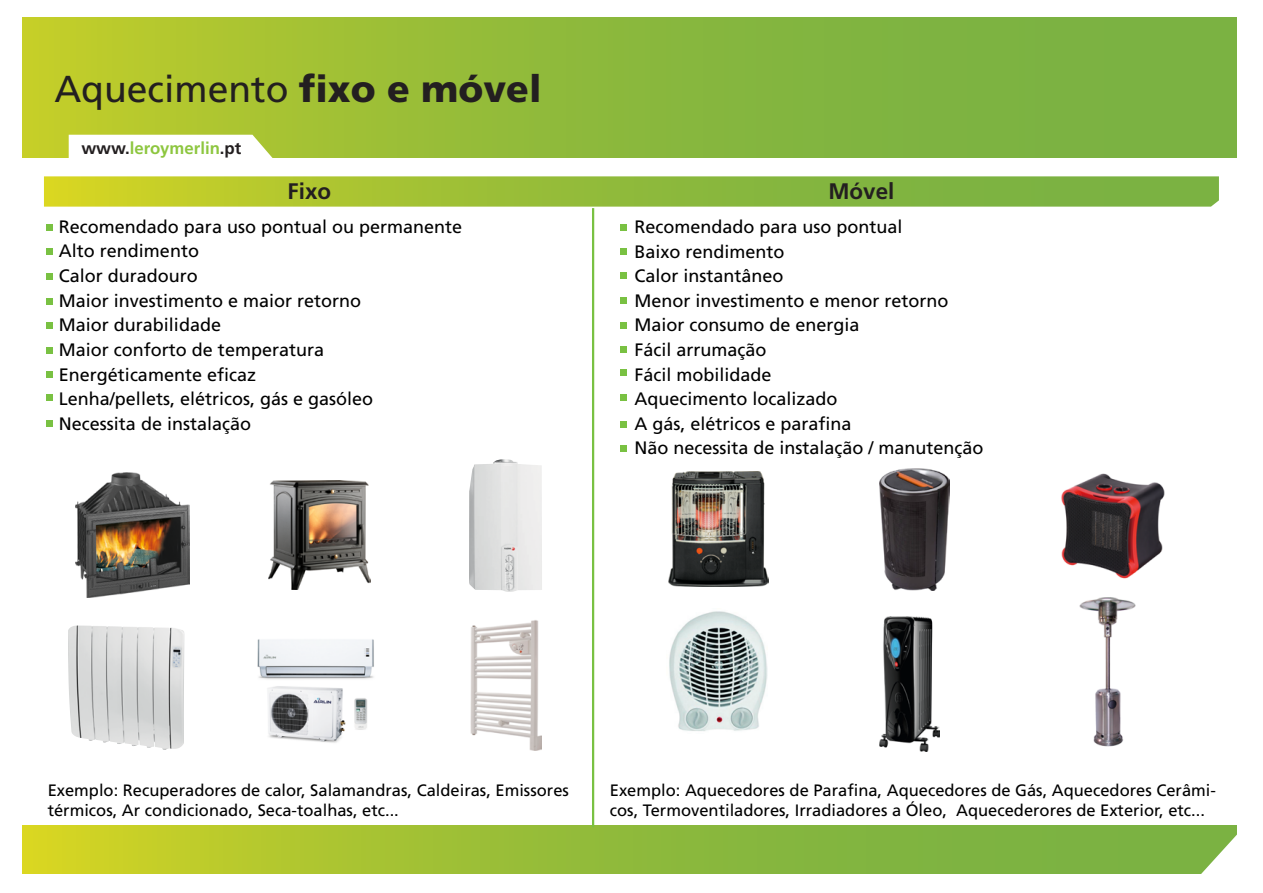
<style>
.page{position:relative;width:1263px;height:893px;background:#fff}
.page>*{position:absolute;margin:0;border:0;box-sizing:border-box;transform-origin:0 0}
.t1{font:37.5px "Frutiger";color:#231f20}
.t2{font:700 22.5px "Frutiger";color:#231f20}
.t3{font:18px/24.6px "Frutiger";color:#000}
.t4{font:700 16.8px "Frutiger";color:#8dc63f}
.t5{font:16.5px/19.8px "Frutiger";color:#000}
.s1{font-weight:900}
.s2{color:#231f20}
</style>
<div class="page">
<svg style="left:44px;top:176px;width:1175px;height:31px;background:#9abe3c"></svg>
<div style="left:23px;top:17px;width:1214px;height:140px;background:linear-gradient(to right,#b7c92d,#6dad47)"></div>
<svg style="left:69px;top:135px;width:205px;height:23px"></svg>
<svg style="left:23px;top:826px;width:1214px;height:47px;background:#99bd37"></svg>
<svg style="left:1197px;top:831px;width:40px;height:43px"></svg>
<hr style="left:592px;top:208px;width:2px;height:619px;background:#79c142">
<div style="left:46px;top:224px;width:7px;height:6px;background:#79c142"></div>
<div style="left:46px;top:248px;width:7px;height:7px;background:#79c142"></div>
<div style="left:46px;top:273px;width:7px;height:7px;background:#79c142"></div>
<div style="left:46px;top:298px;width:7px;height:7px;background:#79c142"></div>
<div style="left:46px;top:322px;width:7px;height:7px;background:#79c142"></div>
<div style="left:46px;top:347px;width:7px;height:7px;background:#79c142"></div>
<div style="left:46px;top:371px;width:7px;height:7px;background:#79c142"></div>
<div style="left:46px;top:394px;width:7px;height:7px;background:#79c142"></div>
<div style="left:46px;top:420px;width:7px;height:7px;background:#79c142"></div>
<div style="left:620px;top:224px;width:6px;height:7px;background:#79c142"></div>
<svg style="left:620px;top:249px;width:6px;height:6px"></svg>
<div style="left:620px;top:272px;width:6px;height:7px;background:#79c142"></div>
<div style="left:620px;top:297px;width:6px;height:7px;background:#79c142"></div>
<div style="left:620px;top:322px;width:6px;height:7px;background:#79c142"></div>
<svg style="left:620px;top:346px;width:6px;height:6px"></svg>
<div style="left:620px;top:369px;width:6px;height:7px;background:#79c142"></div>
<div style="left:620px;top:394px;width:6px;height:7px;background:#79c142"></div>
<svg style="left:620px;top:421px;width:6px;height:6px"></svg>
<div style="left:620px;top:445px;width:6px;height:7px;background:#79c142"></div>
<img style="left:879px;top:468px;width:71px;height:122px">
<img style="left:1061px;top:473px;width:104px;height:106px">
<img style="left:879px;top:617px;width:60px;height:134px">
<img style="left:1079px;top:597px;width:57px;height:150px">
<img style="left:669px;top:611px;width:98px;height:120px">
<img style="left:669px;top:471px;width:100px;height:116px">
<img style="left:268px;top:481px;width:102px;height:109px">
<img style="left:470px;top:620px;width:71px;height:131px">
<img style="left:257px;top:639px;width:117px;height:104px">
<img style="left:68px;top:625px;width:117px;height:125px">
<img style="left:469px;top:459px;width:73px;height:133px">
<img style="left:75px;top:473px;width:114px;height:125px">
<h1 class="t1" style="left:54px;top:67px;width:489px">Aquecimento <span class="s1">fixo e móvel</span></h1>
<p class="t4" style="left:81px;top:138px;width:162px"><span class="s2">www.</span>leroymerlin<span class="s2">.pt</span></p>
<p class="t2" style="left:288px;top:178px;width:45px">Fixo</p>
<p class="t3" style="left:59px;top:214px;width:405px">Recomendado para uso pontual ou permanente<br>Alto rendimento<br>Calor duradouro<br>Maior investimento e maior retorno<br>Maior durabilidade<br>Maior conforto de temperatura<br>Energéticamente eficaz<br>Lenha/pellets, elétricos, gás e gasóleo<br>Necessita de instalação</p>
<p class="t2" style="left:828px;top:178px;width:67px">Móvel</p>
<p class="t3" style="left:634px;top:214px;width:351px">Recomendado para uso pontual<br>Baixo rendimento<br>Calor instantâneo<br>Menor investimento e menor retorno<br>Maior consumo de energia<br>Fácil arrumação<br>Fácil mobilidade<br>Aquecimento localizado<br>A gás, elétricos e parafina<br>Não necessita de instalação / manutenção</p>
<p class="t5" style="left:48px;top:780px;width:523px">Exemplo: Recuperadores de calor, Salamandras, Caldeiras, Emissores térmicos, Ar condicionado, Seca-toalhas, etc...</p>
<p class="t5" style="left:610px;top:780px;width:608px">Exemplo: Aquecedores de Parafina, Aquecedores de Gás, Aquecedores Cerâmi&shy;cos, Termoventiladores, Irradiadores a Óleo, Aquecederores de Exterior, etc...</p>
</div>
